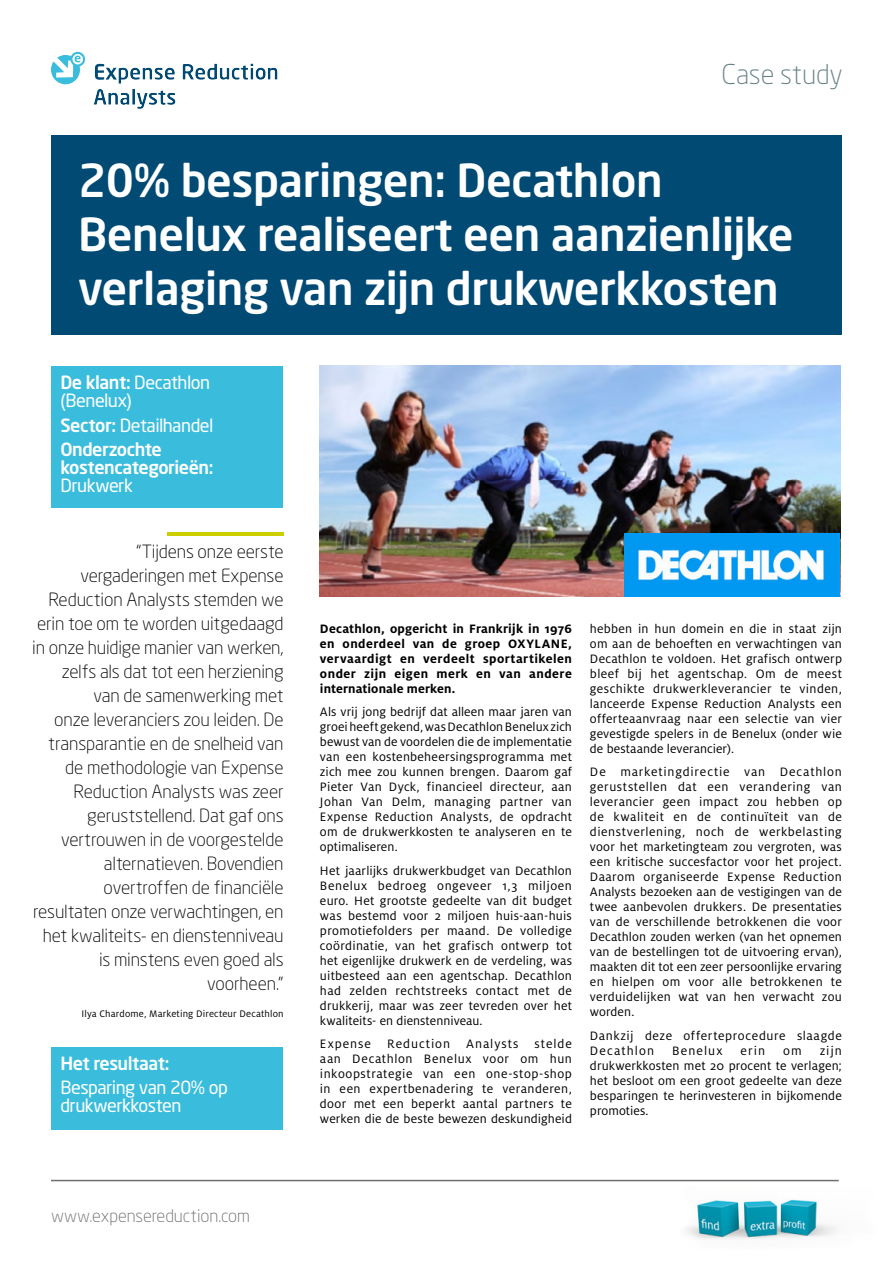
<style>
.page{position:relative;width:893px;height:1263px;background:#fff}
.page>*{position:absolute;margin:0;border:0;box-sizing:border-box;transform-origin:0 0}
.t1{font:500 45px/54px "Neo Sans Std";letter-spacing:-.01em;color:#fff}
.t2{font:300 27px "Neo Sans Std";letter-spacing:-.005em;color:#678287}
.t3{font:300 18px/24px "Neo Sans Std";letter-spacing:-.01em;color:#000;text-align:right}
.t4{font:18px/18px "Neo Sans Pro";letter-spacing:-.03em;color:#fff}
.t5{font:500 18px/24.3px "Neo Sans Pro";letter-spacing:-.025em;color:#fff}
.t6{font:300 17.25px "Neo Sans Std";letter-spacing:-.005em;color:#706f6f}
.t7{font:13.5px/15px "Milo OT";letter-spacing:.015em;color:#000;text-align:justify}
.t8{font:700 13.5px/15px "Milo OT";letter-spacing:.02em;color:#000;text-align:justify}
.t9{font:13.5px/15px "Milo OT";letter-spacing:.045em;color:#000}
.t10{font:13.5px "Milo OT";letter-spacing:.08em;color:#000}
.t11{font:10.5px "Milo OT";letter-spacing:.015em;color:#000}
.s1{font-weight:500}
.s2{font-weight:400}
</style>
<div class="page">
<div style="left:181px;top:70px;width:37px;height:13px;background:#004a74;opacity:.33"></div>
<div style="left:193px;top:69px;width:37px;height:14px;background:#fff"></div>
<svg style="left:183px;top:64px;width:70px;height:16px"></svg>
<div style="left:253px;top:68px;width:37px;height:13px;background:#004a74;opacity:.33"></div>
<svg style="left:94px;top:64px;width:81px;height:45px"></svg>
<div style="left:152px;top:83px;width:19px;height:12px;background:#fff"></div>
<div style="left:152px;top:89px;width:36px;height:18px;background:#004a74;opacity:.33"></div>
<svg style="left:51px;top:52px;width:34px;height:32px"></svg>
<img style="left:686px;top:1199px;width:151px;height:40px">
<hr style="left:51px;top:1180px;width:788px;height:1px;background:#706f6f">
<div style="left:51px;top:136px;width:791px;height:199px;background:#004a74"></div>
<hr style="left:167px;top:533px;width:117px;height:3px;background:#cdce00">
<img style="left:320px;top:366px;width:520px;height:231px">
<img style="left:624px;top:534px;width:216px;height:63px">
<div style="left:51px;top:366px;width:232px;height:142px;background:#3abddc"></div>
<div style="left:51px;top:1047px;width:232px;height:83px;background:#3abddc"></div>
<h2 class="t2" style="left:722px;top:58px;width:122px">Case study</h2>
<h1 class="t1" style="left:78px;top:152px;width:717px">20% besparingen: Decathlon<br>Benelux realiseert een aanzienlijke verlaging van zijn drukwerkkosten</h1>
<h3 class="t4" style="left:60px;top:374px;width:151px"><span class="s1">De klant:</span> Decathlon (Benelux)</h3>
<h3 class="t5" style="left:60px;top:413px;width:155px">Sector: <span class="s2">Detailhandel<br></span>Onderzochte</h3>
<h3 class="t5" style="left:60px;top:455px;width:154px">kostencategorieën:</h3>
<h3 class="t4" style="left:60px;top:476px;width:74px">Drukwerk</h3>
<p class="t3" style="left:32px;top:540px;width:253px">“Tijdens onze eerste vergaderingen met Expense<br>Reduction Analysts stemden we erin toe om te worden uitgedaagd in onze huidige manier van werken, zelfs als dat tot een herziening van de samenwerking met<br>onze leveranciers zou leiden. De transparantie en de snelheid van de methodologie van Expense<br>Reduction Analysts was zeer geruststellend. Dat gaf ons vertrouwen in de voorgestelde alternatieven. Bovendien overtroffen de financiële resultaten onze verwachtingen, en het kwaliteits- en dienstenniveau is minstens even goed als voorheen.”</p>
<p class="t11" style="left:82px;top:1008px;width:204px">Ilya Chardome, Marketing Directeur Decathlon</p>
<h3 class="t5" style="left:60px;top:1050px;width:111px">Het resultaat:</h3>
<h3 class="t4" style="left:60px;top:1078px;width:169px">Besparing van 20% op drukwerkkosten</h3>
<p class="t6" style="left:51px;top:1205px;width:200px">www.expensereduction.com</p>
<p class="t8" style="left:320px;top:621px;width:253px">Decathlon, opgericht in Frankrijk in 1976 en onderdeel van de groep OXYLANE, vervaardigt en verdeelt sportartikelen onder zijn eigen merk en van andere internationale merken.</p>
<p class="t7" style="left:320px;top:704px;width:254px">Als vrij jong bedrijf dat alleen maar jaren van groei heeft gekend, was Decathlon Benelux zich bewust van de voordelen die de implementatie van een kostenbeheersingsprogramma met zich mee zou kunnen brengen. Daarom gaf Pieter Van Dyck, financieel directeur, aan Johan Van Delm, managing partner van Expense Reduction Analysts, de opdracht om de drukwerkkosten te analyseren en te optimaliseren.</p>
<p class="t7" style="left:320px;top:863px;width:254px">Het jaarlijks drukwerkbudget van Decathlon Benelux bedroeg ongeveer 1,3 miljoen euro. Het grootste gedeelte van dit budget was bestemd voor 2 miljoen huis-aan-huis promotiefolders per maand. De volledige coördinatie, van het grafisch ontwerp tot het eigenlijke drukwerk en de verdeling, was uitbesteed aan een agentschap. Decathlon had zelden rechtstreeks contact met de drukkerij, maar was zeer tevreden over het kwaliteits- en dienstenniveau.</p>
<p class="t7" style="left:320px;top:1036px;width:253px">Expense Reduction Analysts stelde aan Decathlon Benelux voor om hun inkoopstrategie van een one-stop-shop in een expertbenadering te veranderen, door met een beperkt aantal partners te werken die de beste bewezen deskundigheid</p>
<p class="t7" style="left:590px;top:621px;width:254px">hebben in hun domein en die in staat zijn om aan de behoeften en verwachtingen van Decathlon te voldoen. Het grafisch ontwerp bleef bij het agentschap. Om de meest geschikte drukwerkleverancier te vinden, lanceerde Expense Reduction Analysts een offerteaanvraag naar een selectie van vier gevestigde spelers in de Benelux (onder wie de bestaande leverancier).</p>
<p class="t7" style="left:590px;top:764px;width:254px">De marketingdirectie van Decathlon geruststellen dat een verandering van leverancier geen impact zou hebben op de kwaliteit en de continuïteit van de dienstverlening, noch de werkbelasting voor het marketingteam zou vergroten, was een kritische succesfactor voor het project.<br>Daarom organiseerde Expense Reduction Analysts bezoeken aan de vestigingen van de twee aanbevolen drukkers. De presentaties van de verschillende betrokkenen die voor Decathlon zouden werken (van het opnemen van de bestellingen tot de uitvoering ervan), maakten dit tot een zeer persoonlijke ervaring en hielpen om voor alle betrokkenen te verduidelijken wat van hen verwacht zou worden.</p>
<p class="t9" style="left:590px;top:1028px;width:253px">Dankzij deze offerteprocedure slaagde<br>Decathlon</p>
<p class="t7" style="left:590px;top:1043px;width:253px;text-indent:230px">zijn drukwerkkosten met 20 procent te verlagen; het besloot om een groot gedeelte van deze besparingen te herinvesteren in bijkomende promoties.</p>
<p class="t10" style="left:672px;top:1042px;width:52px">Benelux</p>
<p class="t7" style="left:741px;top:1043px;width:26px">erin</p>
<p class="t7" style="left:783px;top:1043px;width:20px">om</p>
</div>
